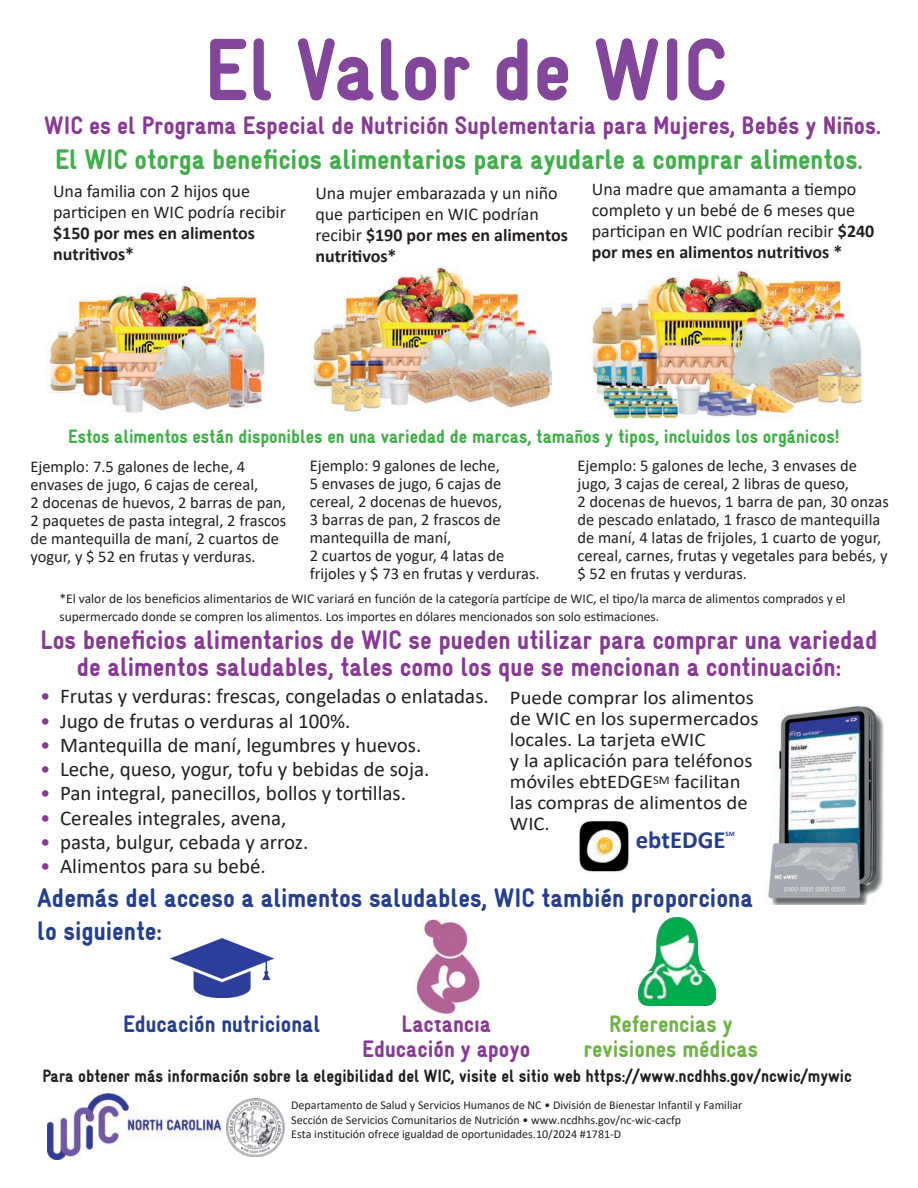
<style>
.page{position:relative;width:918px;height:1188px;background:#fff}
.page>*{position:absolute;margin:0;border:0;box-sizing:border-box;transform-origin:0 0}
.t1{font:900 88.5px "WIC Gravur Condensed";color:#82469a}
.WIC_subhead{font:900 28.5px "WIC Gravur Condensed";color:#40ae49}
.WIC_subhead-2{font:900 27px/27px "WIC Gravur Condensed";color:#883995;text-align:center}
.WIC_subhead-3{font:900 27px/33px "WIC Gravur Condensed";color:#253f8e}
.WIC_subhead-4{font:900 25.5px "WIC Gravur Condensed";color:#883995}
.bold_text{font:700 24.75px "Calibri";color:#253f8e}
.WIC_subhead-5{font:900 24px/25.5px "WIC Gravur Condensed";color:#6fb344;text-align:center}
.WIC_subhead-6{font:900 24px "WIC Gravur Condensed";color:#883995}
.WIC_subhead-7{font:900 24px "WIC Gravur Condensed";color:#253f8e}
.t2{font:21px "Calibri";color:#231f20}
.t3{font:19.5px/21px "Calibri";color:#231f20;scale:1.06 1}
.WIC_subhead-8{font:900 19.5px "WIC Gravur Condensed";color:#40ae49}
.t4{font:18px/21px "Calibri";color:#231f20}
.WIC_subhead-9{font:900 18px "WIC Gravur Condensed";color:#231f20}
.starter_styles{font:16.5px/18px "Calibri";color:#231f20}
.t5{font:13.5px/18px "Calibri";color:#231f20}
.t6{font:12px/14.4px "Calibri";color:#231f20}
.bold_text-2{font:700 6.75px "Calibri";color:#253f8e}
.s1{font-weight:700}
.s2{color:#883995}
</style>
<div class="page">
<img style="left:592px;top:269px;width:272px;height:150px">
<img style="left:312px;top:266px;width:239px;height:147px">
<img style="left:639px;top:917px;width:77px;height:88px">
<img style="left:416px;top:919px;width:66px;height:96px">
<img style="left:171px;top:938px;width:102px;height:60px">
<img style="left:46px;top:287px;width:219px;height:126px">
<img style="left:47px;top:1093px;width:175px;height:67px">
<img style="left:226px;top:1099px;width:59px;height:58px">
<img style="left:768px;top:706px;width:116px;height:199px">
<img style="left:578px;top:820px;width:52px;height:52px">
<p class="t1" style="left:204px;top:21px;width:524px">El Valor de WIC</p>
<p class="WIC_subhead-4" style="left:44px;top:111px;width:838px">WIC es el Programa Especial de Nutrición Suplementaria para Mujeres, Bebés y Niños.</p>
<p class="WIC_subhead" style="left:55px;top:144px;width:809px">El WIC otorga beneficios alimentarios para ayudarle a comprar alimentos.</p>
<p class="t4" style="left:53px;top:180px;width:234px">Una familia con 2 hijos que participen en WIC podría recibir <span class="s1">$150 por mes en alimentos nutritivos*</span></p>
<p class="t4" style="left:315px;top:182px;width:254px">Una mujer embarazada y un niño que participen en WIC podrían recibir <span class="s1">$190 por mes en alimentos nutritivos*</span></p>
<p class="t4" style="left:592px;top:178px;width:284px">Una madre que amamanta a tiempo completo y un bebé de 6 meses que participan en WIC podrían recibir <span class="s1">$240 por mes en alimentos nutritivos *</span></p>
<p class="WIC_subhead-8" style="left:68px;top:426px;width:773px">Estos alimentos están disponibles en una variedad de marcas, tamaños y tipos, ¡ncluidos los orgánicos!</p>
<p class="starter_styles" style="left:30px;top:457px;width:257px">Ejemplo: 7.5 galones de leche, 4 envases de jugo, 6 cajas de cereal,<br>2 docenas de huevos, 2 barras de pan, 2 paquetes de pasta integral, 2 frascos de mantequilla de maní, 2 cuartos de yogur, y $ 52 en frutas y verduras.</p>
<p class="starter_styles" style="left:310px;top:456px;width:232px">Ejemplo: 9 galones de leche,<br>5 envases de jugo, 6 cajas de cereal, 2 docenas de huevos,<br>3 barras de pan, 2 frascos de mantequilla de maní,<br>2 cuartos de yogur, 4 latas de frijoles y $ 73 en frutas y verduras.</p>
<p class="starter_styles" style="left:577px;top:456px;width:313px">Ejemplo: 5 galones de leche, 3 envases de jugo, 3 cajas de cereal, 2 libras de queso,<br>2 docenas de huevos, 1 barra de pan, 30 onzas de pescado enlatado, 1 frasco de mantequilla de maní, 4 latas de frijoles, 1 cuarto de yogur, cereal, carnes, frutas y vegetales para bebés, y $ 52 en frutas y verduras.</p>
<p class="t5" style="left:59px;top:589px;width:788px">*El valor de los beneficios alimentarios de WIC variará en función de la categoría partícipe de WIC, el tipo/la marca de alimentos comprados y el supermercado donde se compren los alimentos. Los importes en dólares mencionados son solo estimaciones.</p>
<p class="WIC_subhead-2" style="left:40px;top:626px;width:839px">Los beneficios alimentarios de WIC se pueden utilizar para comprar una variedad de alimentos saludables, tales como los que se mencionan a continuación:</p>
<p class="t2" style="left:40px;top:682px;width:450px"><span class="s2">•</span> Frutas y verduras: frescas, congeladas o enlatadas.</p>
<p class="t2" style="left:40px;top:706px;width:312px"><span class="s2">•</span> Jugo de frutas o verduras al 100%.</p>
<p class="t2" style="left:40px;top:730px;width:383px"><span class="s2">•</span> Mantequilla de maní, legumbres y huevos.</p>
<p class="t2" style="left:40px;top:755px;width:391px"><span class="s2">•</span> Leche, queso, yogur, tofu y bebidas de soja.</p>
<p class="t2" style="left:40px;top:779px;width:368px"><span class="s2">•</span> Pan integral, panecillos, bollos y tortillas.</p>
<p class="t2" style="left:40px;top:803px;width:248px"><span class="s2">•</span> Cereales integrales, avena,</p>
<p class="t2" style="left:40px;top:827px;width:270px"><span class="s2">•</span> pasta, bulgur, cebada y arroz.</p>
<p class="t2" style="left:40px;top:852px;width:227px"><span class="s2">•</span> Alimentos para su bebé.</p>
<p class="t3" style="left:510px;top:687px;width:236px">Puede comprar los alimentos de WIC en los supermercados locales. La tarjeta eWIC</p>
<p class="t3" style="left:510px;top:750px;width:230px">y la aplicación para teléfonos móviles ebtEDGE<sup>SM</sup> facilitan las compras de alimentos de<br>WIC.</p>
<p class="bold_text" style="left:636px;top:822px;width:91px">ebtEDGE</p>
<p class="bold_text-2" style="left:726px;top:829px;width:11px">SM</p>
<p class="WIC_subhead-3" style="left:37px;top:881px;width:717px">Además del acceso a alimentos saludables, WIC también proporciona lo siguiente:</p>
<p class="WIC_subhead-7" style="left:123px;top:1010px;width:199px">Educación nutricional</p>
<p class="WIC_subhead-6" style="left:401px;top:1010px;width:91px">Lactancia</p>
<p class="WIC_subhead-6" style="left:362px;top:1036px;width:169px">Educación y apoyo</p>
<p class="WIC_subhead-5" style="left:584px;top:1011px;width:176px">Referencias y revisiones médicas</p>
<p class="WIC_subhead-9" style="left:42px;top:1066px;width:811px">Para obtener más información sobre la elegibilidad del WIC, visite el sitio web https://www.ncdhhs.gov/ncwic/mywic</p>
<p class="t6" style="left:291px;top:1098px;width:453px">Departamento de Salud y Servicios Humanos de NC • División de Bienestar Infantil y Familiar<br>Sección de Servicios Comunitarios de Nutrición • www.ncdhhs.gov/nc-wic-cacfp<br>Esta institución ofrece igualdad de oportunidades.10/2024 #1781-D</p>
</div>
